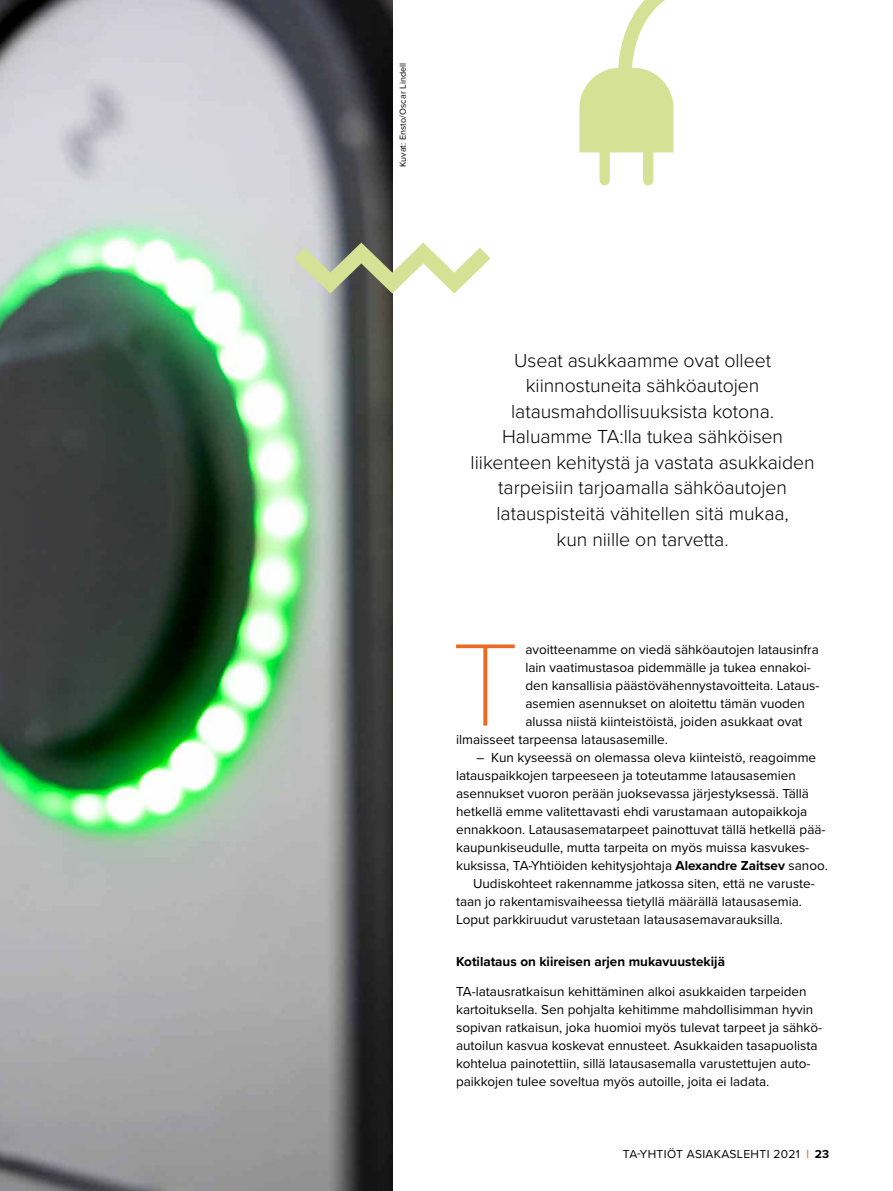
<style>
.page{position:relative;width:893px;height:1191px;background:#fff}
.page>*{position:absolute;margin:0;border:0;box-sizing:border-box;transform-origin:0 0}
.t1{font:100 121.5px "Proxima Nova T";color:#ed6921}
.t2{font:300 19.5px/25.5px "Proxima Nova";letter-spacing:-.005em;color:#000;text-align:center}
.t3{font:13.5px/18px "Proxima Nova";color:#000}
.t4{font:700 13.5px "Proxima Nova";color:#000}
.t5{font:12px "Proxima Nova";letter-spacing:.03em;color:#000}
.t6{font:9px "Proxima Nova";letter-spacing:.01em;color:#000}
.s1{font-weight:700}
.s2{font-weight:700;color:#ed6921}
</style>
<div class="page">
<img style="left:0;top:0;width:392px;height:1191px">
<svg style="left:579px;top:0;width:95px;height:185px"></svg>
<svg style="left:294px;top:242px;width:196px;height:51px"></svg>
<p class="t6" style="left:396px;top:167px;width:106px;rotate:-90deg">Kuvat: Ensto/Oscar Lindell</p>
<p class="t2" style="left:471px;top:346px;width:345px">Useat asukkaamme ovat olleet kiinnostuneita sähköautojen latausmahdollisuuksista kotona.<br>Haluamme TA:lla tukea sähköisen liikenteen kehitystä ja vastata asukkaiden tarpeisiin tarjoamalla sähköautojen latauspisteitä vähitellen sitä mukaa,<br>kun niille on tarvetta.</p>
<h1 class="t1" style="left:451px;top:594px;width:69px">T</h1>
<p class="t3" style="left:525px;top:639px;width:295px">avoitteenamme on viedä sähköautojen latausinfra</p>
<p class="t3" style="left:525px;top:657px;width:287px">lain vaatimustasoa pidemmälle ja tukea ennakoi-</p>
<p class="t3" style="left:525px;top:675px;width:296px">den kansallisia päästövähennystavoitteita. Lataus-</p>
<p class="t3" style="left:525px;top:693px;width:281px">asemien asennukset on aloitettu tämän vuoden</p>
<p class="t3" style="left:525px;top:711px;width:279px">alussa niistä kiinteistöistä, joiden asukkaat ovat</p>
<p class="t3" style="left:456px;top:729px;width:213px">ilmaisseet tarpeensa latausasemille.</p>
<p class="t3" style="left:477px;top:747px;width:341px">– Kun kyseessä on olemassa oleva kiinteistö, reagoimme</p>
<p class="t3" style="left:456px;top:765px;width:341px">latauspaikkojen tarpeeseen ja toteutamme latausasemien</p>
<p class="t3" style="left:456px;top:783px;width:354px">asennukset vuoron perään juoksevassa järjestyksessä. Tällä</p>
<p class="t3" style="left:456px;top:801px;width:353px">hetkellä emme valitettavasti ehdi varustamaan autopaikkoja</p>
<p class="t3" style="left:456px;top:819px;width:371px">ennakkoon. Latausasematarpeet painottuvat tällä hetkellä pää-</p>
<p class="t3" style="left:456px;top:837px;width:355px">kaupunkiseudulle, mutta tarpeita on myös muissa kasvukes-</p>
<p class="t3" style="left:456px;top:855px;width:373px">kuksissa, TA-Yhtiöiden kehitysjohtaja <span class="s1">Alexandre Zaitsev</span> sanoo.</p>
<p class="t3" style="left:473px;top:873px;width:343px">Uudiskohteet rakennamme jatkossa siten, että ne varuste-</p>
<p class="t3" style="left:456px;top:891px;width:347px">taan jo rakentamisvaiheessa tietyllä määrällä latausasemia.</p>
<p class="t3" style="left:456px;top:909px;width:328px">Loput parkkiruudut varustetaan latausasemavarauksilla.</p>
<p class="t4" style="left:456px;top:951px;width:270px">Kotilataus on kiireisen arjen mukavuustekijä</p>
<p class="t3" style="left:456px;top:981px;width:368px">TA-latausratkaisun kehittäminen alkoi asukkaiden tarpeiden kartoituksella. Sen pohjalta kehitimme mahdollisimman hyvin sopivan ratkaisun, joka huomioi myös tulevat tarpeet ja sähkö&shy;autoilun kasvua koskevat ennusteet. Asukkaiden tasapuolista kohtelua painotettiin, sillä latausasemalla varustettujen auto&shy;paikkojen tulee soveltua myös autoille, joita ei ladata.</p>
<p class="t5" style="left:623px;top:1144px;width:208px">TA-YHTIÖT ASIAKASLEHTI 2021 <span class="s2">|</span> <span class="s1">23</span></p>
</div>
